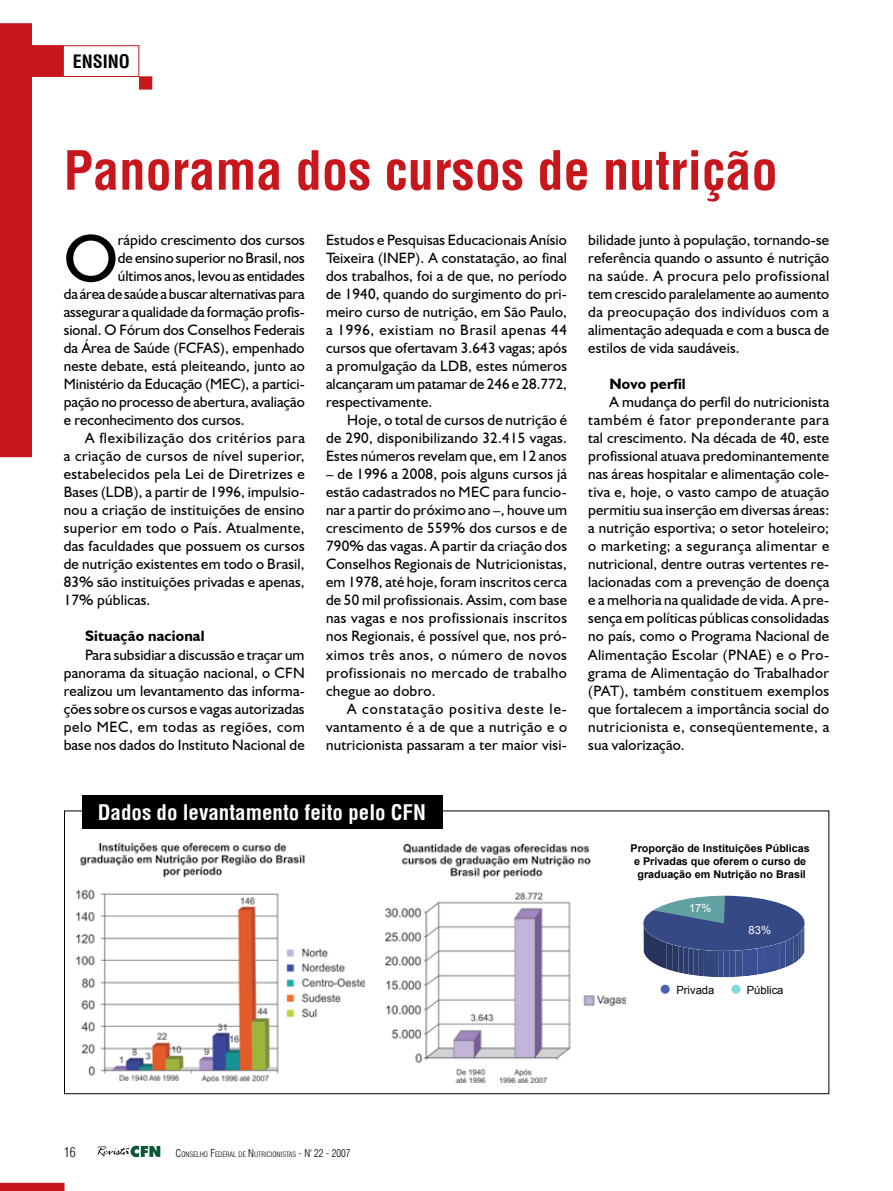
<style>
.page{position:relative;width:893px;height:1191px;background:#fff}
.page>*{position:absolute;margin:0;border:0;box-sizing:border-box;transform-origin:0 0}
.t1{font:67.65px "Humanist 521 BT";color:#000}
.t2{font:700 condensed 52.5px "Switzerland";color:#c8161d}
.t3{font:700 condensed 21px "Switzerland";color:#fff}
.t4{font:700 condensed 18px "Switzerland";color:#000}
.t5{font:15px/18px "Humanist 521 BT";letter-spacing:.01em;color:#000;text-align:justify}
.t6{font:15px "Humanist 521 BT";letter-spacing:.03em;color:#000}
.t7{font:15px "Humanist 521 BT";letter-spacing:-.01em;color:#000}
.t8{font:15px "Humanist 521 BT";letter-spacing:.035em;color:#000}
.t9{font:15px "Humanist 521 BT";letter-spacing:.04em;color:#000}
.t10{font:700 15px "Humanist 521 BT";letter-spacing:.01em;color:#000}
.t11{font:13.5px "Switzerland Cond Light";color:#000}
.t12{font:700 11.25px/13.5px "Arial";color:#000;text-align:center}
.t13{font:11.25px "Arial";color:#000}
.t14{font:11.25px "Arial";color:#fff}
.t15{font:700 10.8px/12.9px "Arial";color:#000;text-align:center}
.t16{font:7.35px "Switzerland Cond Light";color:#000}
.s1{font-size:10.5px}
</style>
<div class="page">
<div style="left:14px;top:45px;width:125px;height:32px;border:1px solid #c8161d"></div>
<div style="left:22px;top:45px;width:42px;height:32px;background:#c8161d;border:2px solid #c8161d"></div>
<div style="left:139px;top:76px;width:13px;height:14px;background:#c8161d;border:2px solid #c8161d"></div>
<div style="left:0;top:23px;width:32px;height:434px;background:#c8161d"></div>
<img style="left:76px;top:844px;width:288px;height:237px">
<img style="left:385px;top:844px;width:240px;height:238px">
<div style="left:82px;top:795px;width:361px;height:34px;background:#000"></div>
<svg style="left:0;top:1182px;width:64px;height:9px"></svg>
<svg style="left:643px;top:895px;width:162px;height:82px;background:#5a6e99"></svg>
<div style="left:661px;top:984px;width:9px;height:9px;background:#4762b3;border-radius:50%"></div>
<div style="left:731px;top:984px;width:9px;height:9px;background:#82d9d9;border-radius:50%"></div>
<svg style="left:98px;top:1145px;width:62px;height:12px"></svg>
<p class="t4" style="left:73px;top:50px;width:40px">ensino</p>
<h2 class="t2" style="left:64px;top:139px;width:715px">Panorama dos cursos de nutrição</h2>
<h1 class="t1" style="left:64px;top:217px;width:56px">O</h1>
<p class="t5" style="left:118px;top:231px;width:188px">rápido crescimento dos cursos</p>
<p class="t5" style="left:118px;top:249px;width:188px">de ensino superior no Brasil, nos</p>
<p class="t5" style="left:118px;top:267px;width:188px">últimos anos, levou as entidades</p>
<p class="t7" style="left:64px;top:285px;width:242px">da área de saúde a buscar alternativas para</p>
<p class="t5" style="left:64px;top:303px;width:243px">assegurar a qualidade da formação profis-</p>
<p class="t5" style="left:64px;top:321px;width:242px">sional. O Fórum dos Conselhos Federais</p>
<p class="t5" style="left:64px;top:339px;width:242px">da Área de Saúde (FCFAS), empenhado</p>
<p class="t5" style="left:64px;top:357px;width:243px">neste debate, está pleiteando, junto ao</p>
<p class="t5" style="left:64px;top:375px;width:242px">Ministério da Educação (MEC), a partici-</p>
<p class="t5" style="left:64px;top:393px;width:242px">pação no processo de abertura, avaliação</p>
<p class="t5" style="left:64px;top:411px;width:182px">e reconhecimento dos cursos.</p>
<p class="t9" style="left:85px;top:429px;width:221px">A flexibilização dos critérios para</p>
<p class="t8" style="left:64px;top:447px;width:242px">a criação de cursos de nível superior,</p>
<p class="t6" style="left:64px;top:465px;width:243px">estabelecidos pela Lei de Diretrizes e</p>
<p class="t5" style="left:64px;top:483px;width:242px">Bases (LDB), a partir de 1996, impulsio-</p>
<p class="t5" style="left:64px;top:501px;width:242px">nou a criação de instituições de ensino</p>
<p class="t6" style="left:64px;top:519px;width:242px">superior em todo o País. Atualmente,</p>
<p class="t5" style="left:64px;top:537px;width:242px">das faculdades que possuem os cursos</p>
<p class="t5" style="left:64px;top:555px;width:242px">de nutrição existentes em todo o Brasil,</p>
<p class="t5" style="left:64px;top:573px;width:242px">83% são instituições privadas e apenas,</p>
<p class="t5" style="left:64px;top:591px;width:88px">17% públicas.</p>
<p class="t10" style="left:85px;top:627px;width:121px">Situação nacional</p>
<p class="t5" style="left:64px;top:645px;width:243px;text-indent:21px">Para subsidiar a discussão e traçar um panorama da situação nacional, o CFN realizou um levantamento das informa&shy;ções sobre os cursos e vagas autorizadas pelo MEC, em todas as regiões, com base nos dados do Instituto Nacional de</p>
<p class="t5" style="left:326px;top:231px;width:243px">Estudos e Pesquisas Educacionais Anísio Teixeira (INEP). A constatação, ao final dos trabalhos, foi a de que, no período de 1940, quando do surgimento do pri&shy;meiro curso de nutrição, em São Paulo, a 1996, existiam no Brasil apenas 44 cursos que ofertavam 3.643 vagas; após a promulgação da LDB, estes números alcançaram um patamar de 246 e 28.772, respectivamente.</p>
<p class="t5" style="left:326px;top:411px;width:243px;text-indent:21px">Hoje, o total de cursos de nutrição é de 290, disponibilizando 32.415 vagas.<br>Estes números revelam que, em 12 anos</p>
<p class="t5" style="left:326px;top:465px;width:243px">– de 1996 a 2008, pois alguns cursos já estão cadastrados no MEC para funcio&shy;nar a partir do próximo ano –, houve um crescimento de 559% dos cursos e de 790% das vagas. A partir da criação dos Conselhos Regionais de Nutricionistas, em 1978, até hoje, foram inscritos cerca de 50 mil profissionais. Assim, com base nas vagas e nos profissionais inscritos nos Regionais, é possível que, nos pró&shy;ximos três anos, o número de novos profissionais no mercado de trabalho chegue ao dobro.</p>
<p class="t5" style="left:326px;top:699px;width:243px;text-indent:21px">A constatação positiva deste le&shy;vantamento é a de que a nutrição e o nutricionista passaram a ter maior visi-</p>
<h3 class="t3" style="left:98px;top:800px;width:330px">Dados do levantamento feito pelo CFN</h3>
<p class="t5" style="left:588px;top:231px;width:243px">bilidade junto à população, tornando-se referência quando o assunto é nutrição na saúde. A procura pelo profissional tem crescido paralelamente ao aumento da preocupação dos indivíduos com a alimentação adequada e com a busca de estilos de vida saudáveis.</p>
<p class="t10" style="left:609px;top:375px;width:78px">Novo perfil</p>
<p class="t5" style="left:588px;top:393px;width:243px;text-indent:21px">A mudança do perfil do nutricionista também é fator preponderante para tal crescimento. Na década de 40, este profissional atuava predominantemente nas áreas hospitalar e alimentação cole&shy;tiva e, hoje, o vasto campo de atuação permitiu sua inserção em diversas áreas: a nutrição esportiva; o setor hoteleiro; o marketing; a segurança alimentar e nutricional, dentre outras vertentes re&shy;lacionadas com a prevenção de doença e a melhoria na qualidade de vida. A pre&shy;sença em políticas públicas consolidadas no país, como o Programa Nacional de Alimentação Escolar (PNAE) e o Pro&shy;grama de Alimentação do Trabalhador (PAT), também constituem exemplos que fortalecem a importância social do nutricionista e, conseqüentemente, a sua valorização.</p>
<p class="t15" style="left:631px;top:842px;width:181px">Proporção de Instituições Públicas e Privadas que oferem o curso de graduação em Nutrição no Brasil</p>
<p class="t12" style="left:630px;top:847px;width:189px">Proporção de Instituições Públicas e Privadas que oferem o curso de graduação em Nutrição no Brasil</p>
<p class="t14" style="left:748px;top:923px;width:24px">83%</p>
<p class="t14" style="left:689px;top:900px;width:24px">17%</p>
<p class="t13" style="left:676px;top:982px;width:40px">Privada</p>
<p class="t13" style="left:747px;top:982px;width:38px">Pública</p>
<p class="t11" style="left:64px;top:1143px;width:13px">16</p>
<p class="t16" style="left:176px;top:1150px;width:176px"><span class="s1">C</span>ONSELHO <span class="s1">F</span>EDERAL DE <span class="s1">N</span> UTRICIONISTAS <span class="s1">- N</span><sup>º</sup> <span class="s1">22 - 2007</span></p>
</div>
